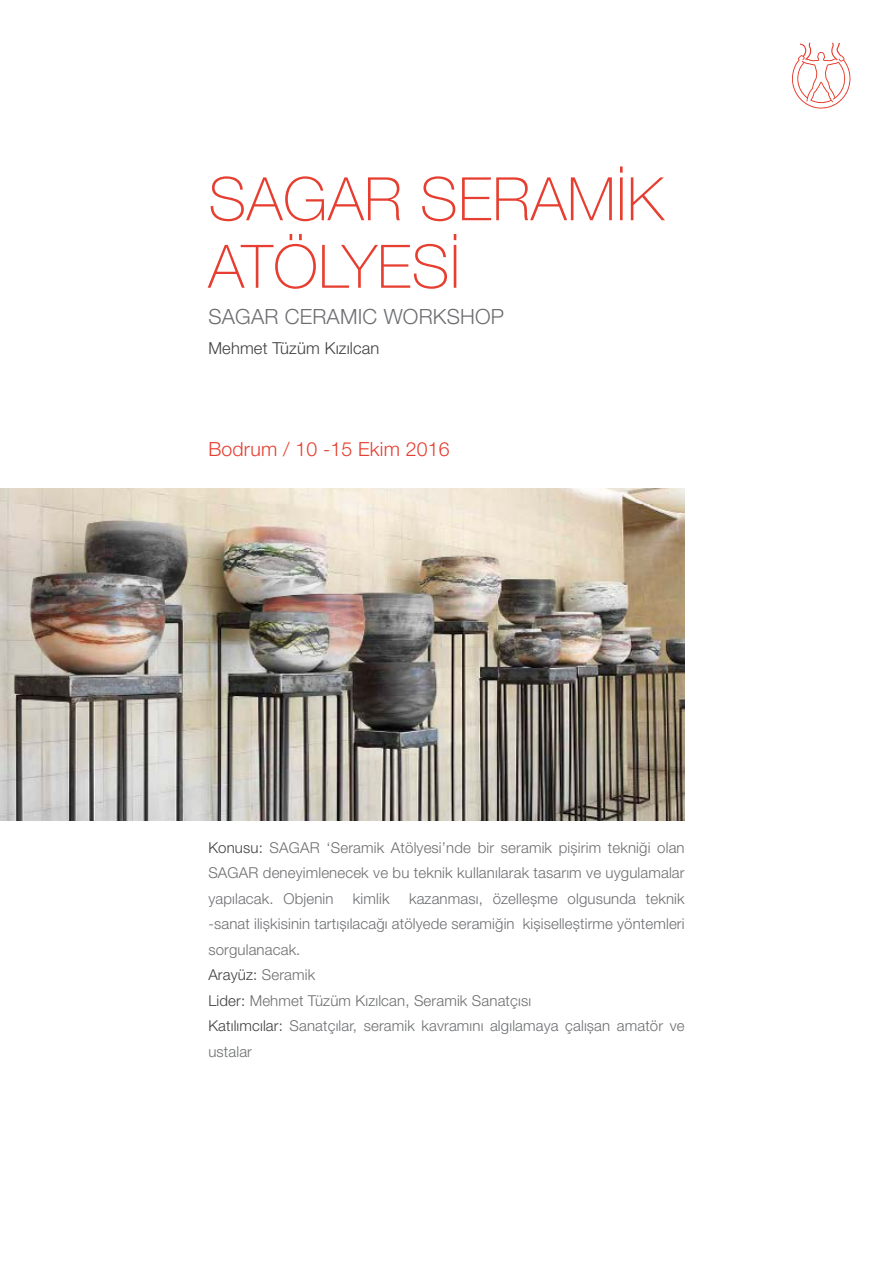
<style>
.page{position:relative;width:893px;height:1263px;background:#fff}
.page>*{position:absolute;margin:0;border:0;box-sizing:border-box;transform-origin:0 0}
.t1{font:100 60px/67.5px "Helvetica Neue LT Pro";letter-spacing:.01em;color:#e63e30}
.t2{font:300 21px "Helvetica Neue LT Pro";letter-spacing:.01em;color:#6d6e71}
.t3{font:300 19.5px "Helvetica Neue LT Pro";letter-spacing:.01em;color:#e63e30}
.t4{font:300 16.5px "Helvetica Neue LT Pro";letter-spacing:.01em;color:#414042}
.t5{font:300 15px/25.5px "Helvetica Neue LT Pro";letter-spacing:.01em;color:#6d6e71;text-align:justify}
.s1{color:#414042}
</style>
<div class="page">
<svg style="left:792px;top:43px;width:59px;height:66px"></svg>
<img style="left:0;top:488px;width:685px;height:333px">
<h1 class="t1" style="left:208px;top:165px;width:457px">SAGAR SERAMİK<br>ATÖLYESİ</h1>
<h2 class="t2" style="left:208px;top:304px;width:297px">SAGAR CERAMIC WORKSHOP</h2>
<p class="t4" style="left:208px;top:338px;width:173px">Mehmet Tüzüm Kızılcan</p>
<h3 class="t3" style="left:208px;top:437px;width:243px">Bodrum / 10 -15 Ekim 2016</h3>
<p class="t5" style="left:208px;top:834px;width:478px"><span class="s1">Konusu:</span> SAGAR ‘Seramik Atölyesi’nde bir seramik pişirim tekniği olan SAGAR deneyimlenecek ve bu teknik kullanılarak tasarım ve uygulamalar yapılacak. Objenin</p>
<p class="t5" style="left:208px;top:885px;width:478px;text-align:left;text-indent:201px">kazanması, özelleşme olgusunda teknik -sanat ilişkisinin tartışılacağı atölyede seramiğin kişiselleştirme yöntemleri sorgulanacak.<br><span class="s1">Arayüz:</span> Seramik<br><span class="s1">Lider:</span> Mehmet Tüzüm Kızılcan, Seramik Sanatçısı<br><span class="s1">Katılımcılar:</span> Sanatçılar, seramik kavramını algılamaya çalışan amatör ve ustalar</p>
<p class="t5" style="left:353px;top:885px;width:38px">kimlik</p>
</div>
